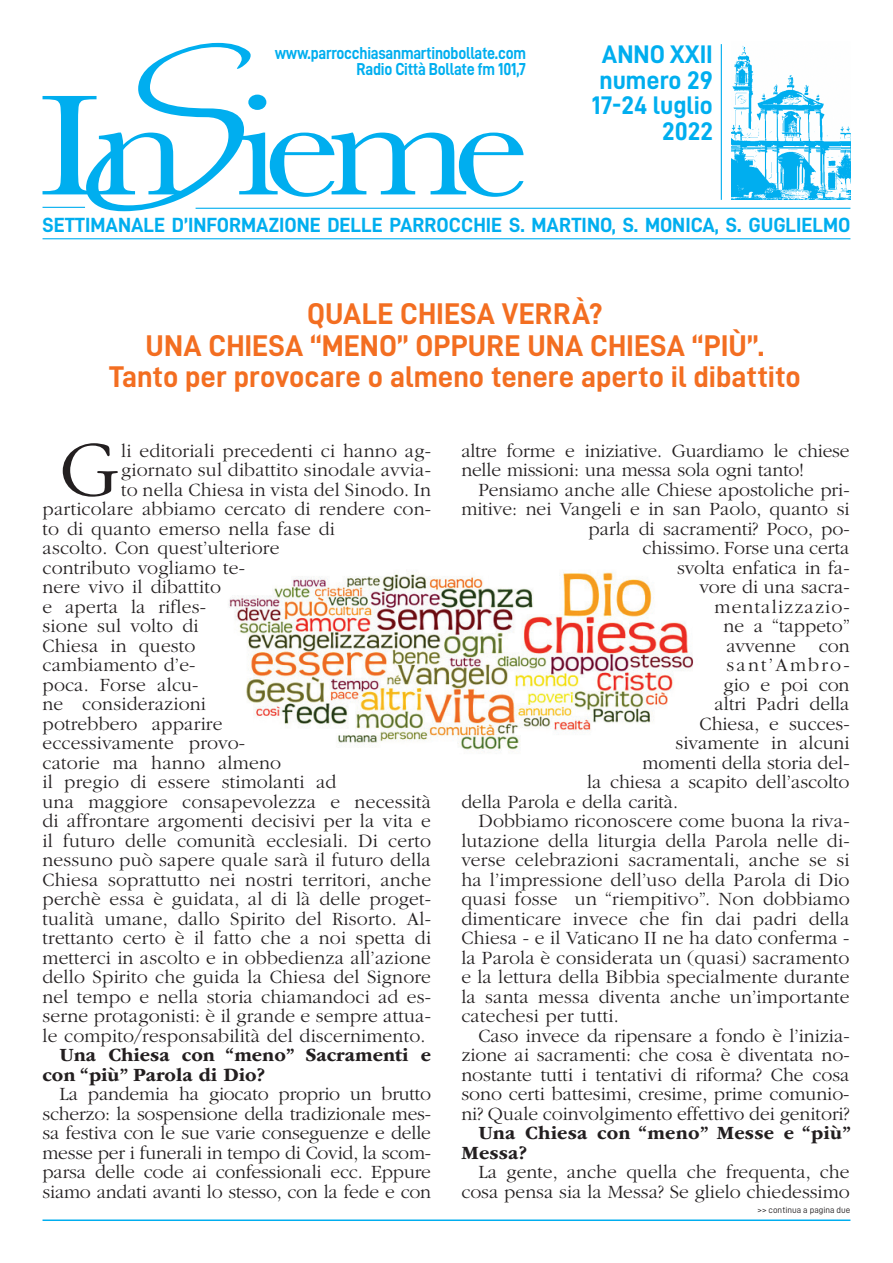
<style>
.page{position:relative;width:893px;height:1263px;background:#fff}
.page>*{position:absolute;margin:0;border:0;box-sizing:border-box;transform-origin:0 0}
.t1{font:300 82.05px "ITC Garamond Std";color:#231f20}
.t2{font:30px/31.5px "D DIN Bold";color:#f36e21;text-align:center}
.t3{font:25.5px/25.5px "D DIN Bold";color:#00aeef;text-align:right}
.t4{font:20.55px "D DIN Bold";color:#00aeef}
.t5{font:300 19.5px/19.5px "ITC Garamond Std";letter-spacing:.01em;color:#231f20;text-align:justify}
.t6{font:700 19.5px/19.5px "ITC Garamond Std";color:#231f20}
.t7{font:300 19.5px/19.5px "ITC Garamond Std";letter-spacing:-.01em;color:#231f20}
.t8{font:300 19.5px "ITC Garamond Std";letter-spacing:.06em;color:#231f20}
.t9{font:300 19.5px "ITC Garamond Std";letter-spacing:.115em;color:#231f20}
.t10{font:17.4px/16.2px "D DIN Bold";letter-spacing:-.015em;color:#00aeef;text-align:right;scale:.9 1}
.t11{font:9px "D DIN";color:#231f20}
</style>
<div class="page">
<svg style="left:43px;top:43px;width:480px;height:168px"></svg>
<hr style="left:43px;top:238px;width:807px;height:1px;background:#00aeef">
<hr style="left:196px;top:208px;width:654px;height:1px;background:#00aeef">
<hr style="left:43px;top:207px;width:42px;height:1px;background:#00aeef">
<img style="left:731px;top:46px;width:119px;height:154px">
<hr style="left:721px;top:44px;width:1px;height:156px;background:#00aeef">
<hr style="left:43px;top:1219px;width:807px;height:2px;background:#00aeef">
<img style="left:228px;top:572px;width:466px;height:179px">
<p class="t10" style="left:275px;top:45px;width:281px">www.parrocchiasanmartinobollate.com<br>Radio Città Bollate fm 101,7</p>
<h3 class="t3" style="left:592px;top:41px;width:123px">ANNO XXII numero 29<br>17-24 luglio<br>2022</h3>
<p class="t4" style="left:43px;top:213px;width:809px">SETTIMANALE D’INFORMAZIONE DELLE PARROCCHIE S. MARTINO, S. MONICA, S. GUGLIELMO</p>
<h2 class="t2" style="left:109px;top:297px;width:693px">QUALE CHIESA VERRÀ?<br>UNA CHIESA “MENO” OPPURE UNA CHIESA “PIÙ”.<br>Tanto per provocare o almeno tenere aperto il dibattito</h2>
<h1 class="t1" style="left:60px;top:426px;width:62px">G</h1>
<p class="t5" style="left:121px;top:441px;width:311px">li editoriali precedenti ci hanno ag-</p>
<p class="t5" style="left:121px;top:461px;width:311px">giornato sul dibattito sinodale avvia-</p>
<p class="t5" style="left:121px;top:480px;width:311px">to nella Chiesa in vista del Sinodo. In</p>
<p class="t5" style="left:43px;top:500px;width:390px">particolare abbiamo cercato di rendere con-</p>
<p class="t5" style="left:43px;top:519px;width:294px">to di quanto emerso nella fase di</p>
<p class="t5" style="left:43px;top:539px;width:239px">ascolto. Con quest’ulteriore</p>
<p class="t5" style="left:43px;top:558px;width:204px">contributo vogliamo te-</p>
<p class="t5" style="left:43px;top:578px;width:180px">nere vivo il dibattito</p>
<p class="t5" style="left:43px;top:597px;width:165px">e aperta la rifles-</p>
<p class="t5" style="left:43px;top:617px;width:158px">sione sul volto di</p>
<p class="t5" style="left:43px;top:636px;width:154px">Chiesa in questo</p>
<p class="t5" style="left:43px;top:656px;width:154px">cambiamento d’e-</p>
<p class="t5" style="left:43px;top:675px;width:158px">poca. Forse alcu-</p>
<p class="t5" style="left:43px;top:695px;width:165px">ne considerazioni</p>
<p class="t5" style="left:43px;top:714px;width:182px">potrebbero apparire</p>
<p class="t5" style="left:43px;top:734px;width:204px">eccessivamente provo-</p>
<p class="t5" style="left:43px;top:753px;width:240px">catorie ma hanno almeno</p>
<p class="t5" style="left:43px;top:773px;width:295px">il pregio di essere stimolanti ad</p>
<p class="t5" style="left:43px;top:792px;width:390px">una maggiore consapevolezza e necessità</p>
<p class="t5" style="left:43px;top:812px;width:390px">di affrontare argomenti decisivi per la vita e</p>
<p class="t5" style="left:43px;top:831px;width:390px">il futuro delle comunità ecclesiali. Di certo</p>
<p class="t5" style="left:43px;top:851px;width:390px">nessuno può sapere quale sarà il futuro della</p>
<p class="t5" style="left:43px;top:870px;width:390px">Chiesa soprattutto nei nostri territori, anche</p>
<p class="t5" style="left:43px;top:890px;width:390px">perchè essa è guidata, al di là delle proget-</p>
<p class="t5" style="left:43px;top:909px;width:390px">tualità umane, dallo Spirito del Risorto. Al-</p>
<p class="t5" style="left:43px;top:929px;width:390px">trettanto certo è il fatto che a noi spetta di</p>
<p class="t5" style="left:43px;top:948px;width:390px">metterci in ascolto e in obbedienza all’azione</p>
<p class="t5" style="left:43px;top:968px;width:390px">dello Spirito che guida la Chiesa del Signore</p>
<p class="t5" style="left:43px;top:987px;width:390px">nel tempo e nella storia chiamandoci ad es-</p>
<p class="t5" style="left:43px;top:1007px;width:390px">serne protagonisti: è il grande e sempre attua-</p>
<p class="t5" style="left:43px;top:1026px;width:384px">le compito/responsabilità del discernimento.</p>
<p class="t6" style="left:43px;top:1045px;width:390px;text-indent:17px">Una Chiesa con “meno” Sacramenti e con “più” Parola di Dio?</p>
<p class="t5" style="left:43px;top:1085px;width:390px;text-indent:17px">La pandemia ha giocato proprio un brutto scherzo: la sospensione della tradizionale mes&shy;sa festiva con le sue varie conseguenze e delle messe per i funerali in tempo di Covid, la scom&shy;parsa delle code ai confessionali ecc. Eppure siamo andati avanti lo stesso, con la fede e con</p>
<p class="t7" style="left:461px;top:441px;width:390px">altre forme e iniziative. Guardiamo le chiese nelle missioni: una messa sola ogni tanto!</p>
<p class="t5" style="left:478px;top:480px;width:373px">Pensiamo anche alle Chiese apostoliche pri-</p>
<p class="t5" style="left:461px;top:500px;width:390px">mitive: nei Vangeli e in san Paolo, quanto si</p>
<p class="t5" style="left:589px;top:519px;width:262px">parla di sacramenti? Poco, po-</p>
<p class="t5" style="left:643px;top:539px;width:209px">chissimo. Forse una certa</p>
<p class="t5" style="left:677px;top:558px;width:174px">svolta enfatica in fa-</p>
<p class="t5" style="left:700px;top:578px;width:152px">vore di una sacra-</p>
<p class="t8" style="left:715px;top:596px;width:137px">mentalizzazio-</p>
<p class="t5" style="left:724px;top:617px;width:128px">ne a “tappeto”</p>
<p class="t5" style="left:727px;top:636px;width:125px">avvenne con</p>
<p class="t9" style="left:727px;top:655px;width:125px">sant’Ambro-</p>
<p class="t5" style="left:724px;top:675px;width:127px">gio e poi con</p>
<p class="t5" style="left:715px;top:695px;width:136px">altri Padri della</p>
<p class="t5" style="left:700px;top:714px;width:151px">Chiesa, e succes-</p>
<p class="t5" style="left:676px;top:734px;width:175px">sivamente in alcuni</p>
<p class="t5" style="left:643px;top:753px;width:208px">momenti della storia del-</p>
<p class="t5" style="left:587px;top:773px;width:264px">la chiesa a scapito dell’ascolto</p>
<p class="t5" style="left:461px;top:792px;width:218px">della Parola e della carità.</p>
<p class="t5" style="left:478px;top:812px;width:373px">Dobbiamo riconoscere come buona la riva-</p>
<p class="t5" style="left:461px;top:831px;width:390px">lutazione della liturgia della Parola nelle di-</p>
<p class="t5" style="left:461px;top:851px;width:390px">verse celebrazioni sacramentali, anche se si</p>
<p class="t5" style="left:461px;top:870px;width:390px">ha l’impressione dell’uso della Parola di Dio</p>
<p class="t5" style="left:461px;top:890px;width:390px">quasi fosse un “riempitivo”. Non dobbiamo</p>
<p class="t5" style="left:461px;top:909px;width:390px">dimenticare invece che fin dai padri della</p>
<p class="t5" style="left:461px;top:929px;width:390px">Chiesa - e il Vaticano II ne ha dato conferma -</p>
<p class="t5" style="left:461px;top:948px;width:390px">la Parola è considerata un (quasi) sacramento</p>
<p class="t5" style="left:461px;top:968px;width:390px">e la lettura della Bibbia specialmente durante</p>
<p class="t5" style="left:461px;top:987px;width:390px">la santa messa diventa anche un’importante</p>
<p class="t5" style="left:461px;top:1007px;width:159px">catechesi per tutti.</p>
<p class="t5" style="left:478px;top:1026px;width:373px">Caso invece da ripensare a fondo è l’inizia-</p>
<p class="t5" style="left:461px;top:1046px;width:390px">zione ai sacramenti: che cosa è diventata no-</p>
<p class="t5" style="left:461px;top:1065px;width:390px">nostante tutti i tentativi di riforma? Che cosa</p>
<p class="t5" style="left:461px;top:1085px;width:390px">sono certi battesimi, cresime, prime comunio-</p>
<p class="t5" style="left:461px;top:1104px;width:390px">ni? Quale coinvolgimento effettivo dei genitori?</p>
<p class="t6" style="left:461px;top:1123px;width:391px;text-indent:17px">Una Chiesa con “meno” Messe e “più”<br>Messa?</p>
<p class="t5" style="left:461px;top:1163px;width:390px;text-align:right">La gente, anche quella che frequenta, che cosa pensa sia la Messa? Se glielo chiedessimo</p>
<p class="t11" style="left:757px;top:1205px;width:95px">&gt;&gt; continua a pagina due</p>
</div>
